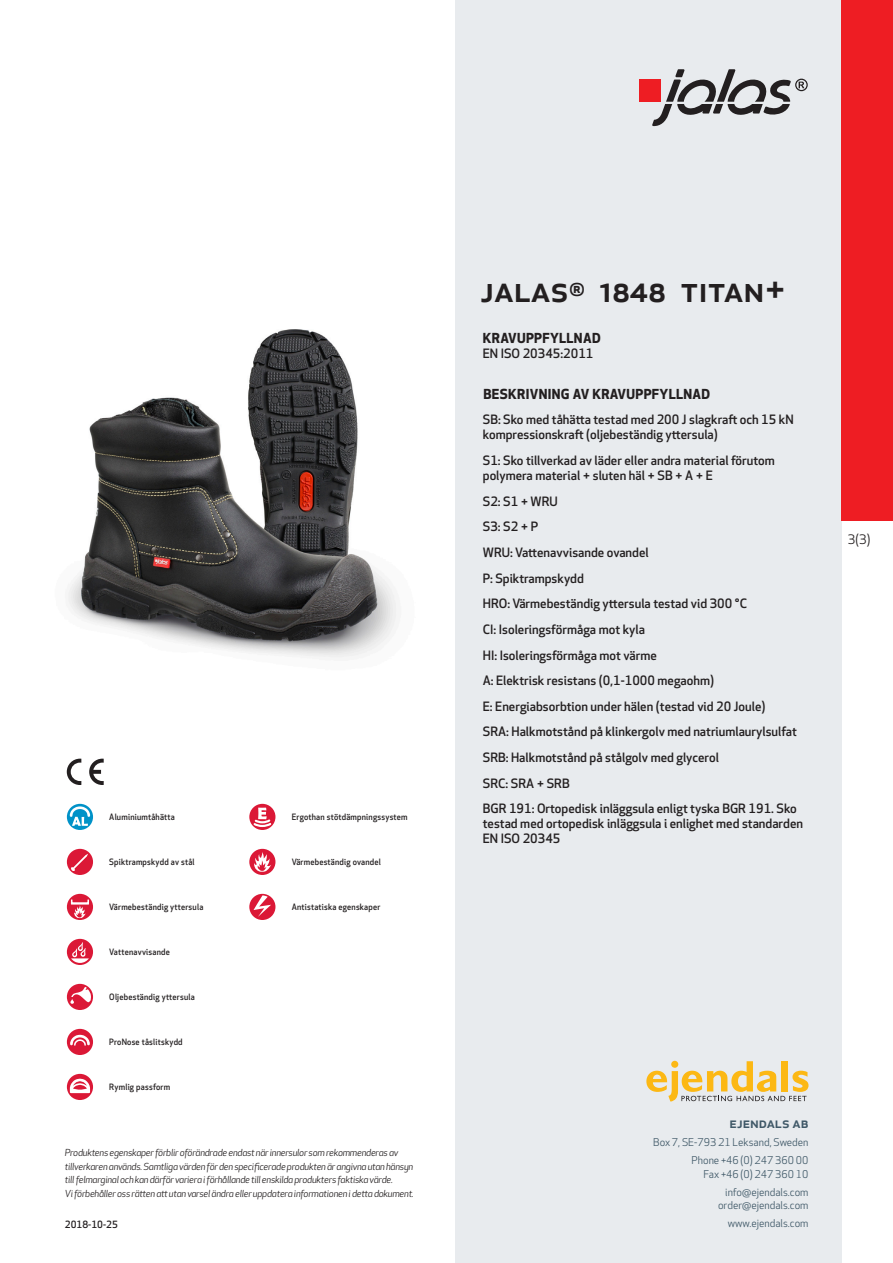
<style>
.page{position:relative;width:893px;height:1263px;background:#fff}
.page>*{position:absolute;margin:0;border:0;box-sizing:border-box;transform-origin:0 0}
.prodname{font:500 36px "Apex New";color:#231f20}
.t1{font:500 15px "Apex New";color:#405968}
.Funktion_body{font:700 13.5px "Apex New";letter-spacing:.025em;color:#231f20}
.t2{font:12.75px "Apex New";color:#231f20}
.Funktion_body-2{font:500 12.6px/15px "Apex New";color:#231f20}
.t3{font:10.5px/18px "Apex New";color:#405968;text-align:right}
.t4{font:500 9.75px "Apex New";color:#231f20}
.t5{font:italic 9.45px/13.5px "Apex New";letter-spacing:-.025em;color:#231f20}
.Artikel{font:500 8.55px "Apex New";letter-spacing:.025em;color:#231f20;scale:.95 1}
</style>
<div class="page">
<div style="left:455px;top:0;width:387px;height:1263px;background:#e8ebee"></div>
<svg style="left:646px;top:1061px;width:162px;height:40px"></svg>
<img style="left:68px;top:329px;width:329px;height:329px">
<div style="left:842px;top:0;width:51px;height:520px;background:#ee1d23"></div>
<svg style="left:67px;top:804px;width:26px;height:26px"></svg>
<svg style="left:70px;top:806px;width:20px;height:20px"></svg>
<div style="left:67px;top:849px;width:26px;height:26px;background:#db1836;border-radius:50%"></div>
<svg style="left:71px;top:854px;width:17px;height:17px"></svg>
<div style="left:67px;top:894px;width:26px;height:26px;background:#db1836;border-radius:50%"></div>
<svg style="left:71px;top:899px;width:18px;height:19px"></svg>
<div style="left:67px;top:939px;width:26px;height:26px;background:#db1836;border-radius:50%"></div>
<svg style="left:71px;top:942px;width:18px;height:21px"></svg>
<div style="left:67px;top:984px;width:26px;height:26px;background:#db1836;border-radius:50%"></div>
<svg style="left:70px;top:987px;width:21px;height:17px"></svg>
<div style="left:67px;top:1029px;width:26px;height:26px;background:#db1836;border-radius:50%"></div>
<svg style="left:70px;top:1035px;width:20px;height:11px"></svg>
<svg style="left:67px;top:1074px;width:26px;height:26px"></svg>
<svg style="left:70px;top:1078px;width:20px;height:15px"></svg>
<svg style="left:249px;top:804px;width:26px;height:26px"></svg>
<svg style="left:252px;top:808px;width:21px;height:20px"></svg>
<div style="left:249px;top:849px;width:26px;height:26px;background:#db1836;border-radius:50%"></div>
<svg style="left:254px;top:852px;width:17px;height:20px"></svg>
<div style="left:249px;top:894px;width:26px;height:26px;background:#db1836;border-radius:50%"></div>
<svg style="left:254px;top:895px;width:17px;height:22px"></svg>
<svg style="left:89px;top:759px;width:15px;height:26px"></svg>
<svg style="left:67px;top:759px;width:14px;height:26px"></svg>
<div style="left:639px;top:80px;width:22px;height:22px;background:#ee1d23"></div>
<svg style="left:652px;top:69px;width:156px;height:57px"></svg>
<p class="Artikel" style="left:109px;top:811px;width:71px">Aluminiumtåhätta</p>
<p class="Artikel" style="left:109px;top:856px;width:91px">Spiktrampskydd av stål</p>
<p class="Artikel" style="left:109px;top:901px;width:100px">Värmebeständig yttersula</p>
<p class="Artikel" style="left:109px;top:946px;width:65px">Vattenavvisande</p>
<p class="Artikel" style="left:109px;top:991px;width:92px">Oljebeständig yttersula</p>
<p class="Artikel" style="left:109px;top:1036px;width:79px">ProNose tåslitskydd</p>
<p class="Artikel" style="left:109px;top:1081px;width:66px">Rymlig passform</p>
<p class="Artikel" style="left:292px;top:811px;width:124px">Ergothan stötdämpningssystem</p>
<p class="Artikel" style="left:292px;top:856px;width:95px">Värmebeständig ovandel</p>
<p class="Artikel" style="left:292px;top:901px;width:95px">Antistatiska egenskaper</p>
<p class="t5" style="left:65px;top:1146px;width:350px">Produktens egenskaper förblir oförändrade endast när innersulor som rekommenderas av tillverkaren används. Samtliga värden för den specificerade produkten är angivna utan hänsyn till felmarginal och kan därför variera i förhållande till enskilda produkters faktiska värde.<br>Vi förbehåller oss rätten att utan varsel ändra eller uppdatera informationen i detta dokument.</p>
<p class="t4" style="left:65px;top:1218px;width:54px">2018-10-25</p>
<p class="prodname" style="left:480px;top:265px;width:307px">JALAS<sup>®</sup> 1848 Titan+</p>
<p class="Funktion_body" style="left:483px;top:328px;width:119px">KRAVUPPFYLLNAD</p>
<p class="Funktion_body-2" style="left:483px;top:346px;width:112px">EN ISO 20345:2011</p>
<p class="Funktion_body" style="left:483px;top:384px;width:228px">BESKRIVNING AV KRAVUPPFYLLNAD</p>
<p class="Funktion_body-2" style="left:483px;top:412px;width:312px">SB: Sko med tåhätta testad med 200 J slagkraft och 15 kN kompressionskraft (oljebeständig yttersula)</p>
<p class="Funktion_body-2" style="left:483px;top:453px;width:294px">S1: Sko tillverkad av läder eller andra material förutom polymera material + sluten häl + SB + A + E</p>
<p class="Funktion_body-2" style="left:483px;top:493px;width:76px">S2: S1 + WRU</p>
<p class="Funktion_body-2" style="left:483px;top:519px;width:57px">S3: S2 + P</p>
<p class="Funktion_body-2" style="left:483px;top:545px;width:167px">WRU: Vattenavvisande ovandel</p>
<p class="Funktion_body-2" style="left:483px;top:570px;width:103px">P: Spiktrampskydd</p>
<p class="Funktion_body-2" style="left:483px;top:596px;width:266px">HRO: Värmebeständig yttersula testad vid 300 °C</p>
<p class="Funktion_body-2" style="left:483px;top:622px;width:164px">CI: Isoleringsförmåga mot kyla</p>
<p class="Funktion_body-2" style="left:483px;top:647px;width:175px">HI: Isoleringsförmåga mot värme</p>
<p class="Funktion_body-2" style="left:483px;top:673px;width:233px">A: Elektrisk resistans (0,1-1000 megaohm)</p>
<p class="Funktion_body-2" style="left:483px;top:698px;width:284px">E: Energiabsorbtion under hälen (testad vid 20 Joule)</p>
<p class="Funktion_body-2" style="left:483px;top:724px;width:316px">SRA: Halkmotstånd på klinkergolv med natriumlaurylsulfat</p>
<p class="Funktion_body-2" style="left:483px;top:750px;width:238px">SRB: Halkmotstånd på stålgolv med glycerol</p>
<p class="Funktion_body-2" style="left:483px;top:775px;width:88px">SRC: SRA + SRB</p>
<p class="Funktion_body-2" style="left:483px;top:801px;width:322px">BGR 191: Ortopedisk inläggsula enligt tyska BGR 191. Sko testad med ortopedisk inläggsula i enlighet med standarden<br>EN ISO 20345</p>
<p class="t2" style="left:848px;top:531px;width:24px">3(3)</p>
<p class="t1" style="left:729px;top:1113px;width:80px">ejendals ab</p>
<p class="t3" style="left:653px;top:1133px;width:157px">Box 7, SE-793 21 Leksand, Sweden<br>Phone +46 (0) 247 360 00</p>
<p class="t3" style="left:703px;top:1165px;width:107px">Fax +46 (0) 247 360 10 info@ejendals.com</p>
<p class="t3" style="left:718px;top:1196px;width:92px">order@ejendals.com</p>
<p class="t3" style="left:728px;top:1215px;width:82px">www.ejendals.com</p>
</div>
